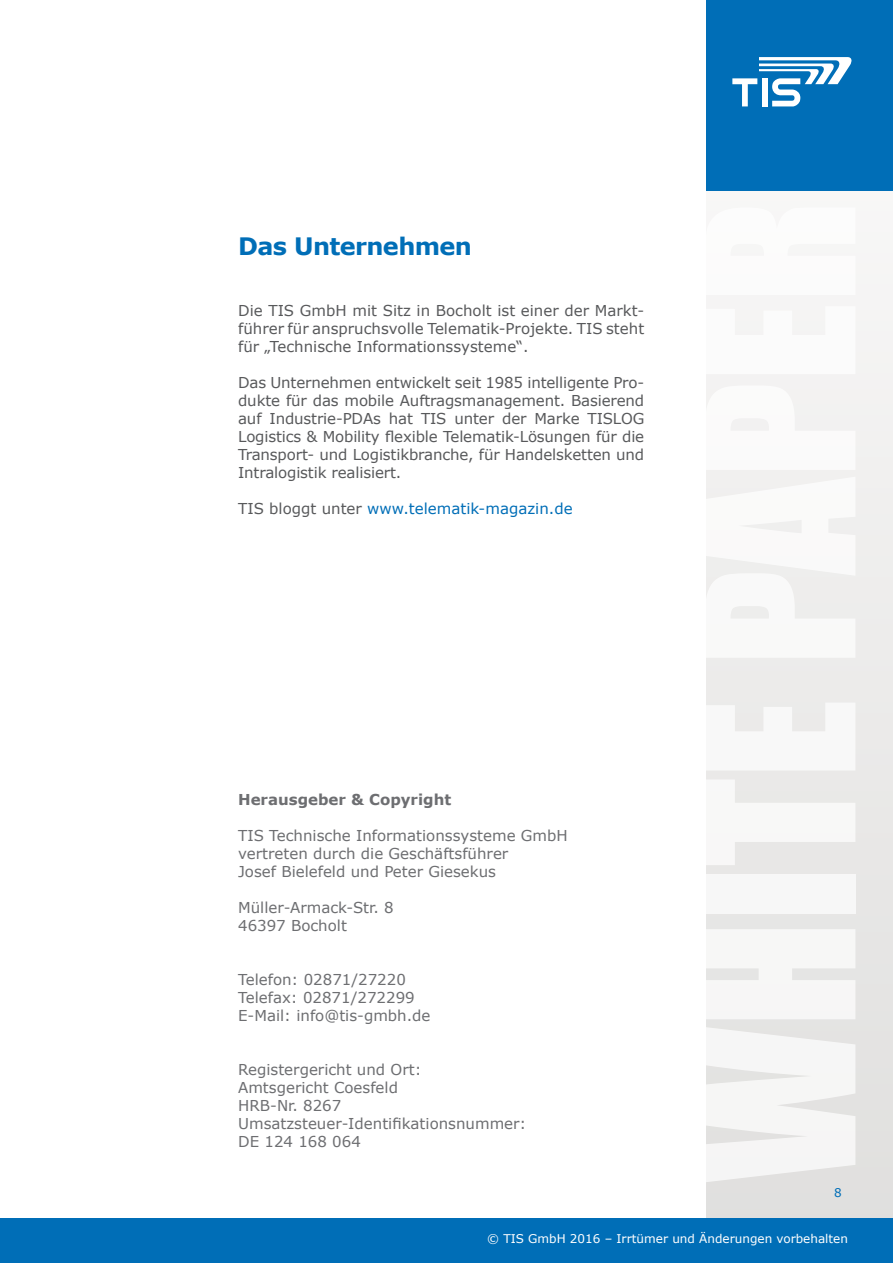
<style>
.page{position:relative;width:893px;height:1263px;background:#fff}
.page>*{position:absolute;margin:0;border:0;box-sizing:border-box;transform-origin:0 0}
.t1{font:700 24px "Verdana";letter-spacing:-.025em;color:#006eb7}
.t2{font:15px/18px "Verdana";letter-spacing:-.01em;color:#58595b;text-align:justify}
.t3{font:15px/18px "Verdana";color:#6d6e71}
.t4{font:15px "Verdana";color:#006eb7}
.t5{font:700 15px "Verdana";color:#6d6e71}
.t6{font:12px "Verdana";color:#fff}
.t7{font:12px "Verdana";color:#006eb7}
.s1{color:#58595b}
</style>
<div class="page">
<div style="left:706px;top:0;width:187px;height:1263px;background:#ebebea"></div>
<div style="left:706px;top:0;width:187px;height:191px;background:#006eb7"></div>
<svg style="left:732px;top:57px;width:120px;height:49px"></svg>
<div style="left:0;top:1218px;width:893px;height:45px;background:#006eb7"></div>
<h1 class="t1" style="left:238px;top:229px;width:235px">Das Unternehmen</h1>
<p class="t2" style="left:238px;top:302px;width:408px">Die TIS GmbH mit Sitz in Bocholt ist einer der Markt&shy;führer für anspruchsvolle Telematik-Projekte. TIS steht für „Technische Informationssysteme“.</p>
<p class="t2" style="left:238px;top:374px;width:408px">Das Unternehmen entwickelt seit 1985 intelligente Pro&shy;dukte für das mobile Auftragsmanagement. Basierend auf Industrie-PDAs hat TIS unter der Marke TISLOG Logistics &amp; Mobility flexible Telematik-Lösungen für die Transport- und Logistikbranche, für Handelsketten und Intralogistik realisiert.</p>
<p class="t4" style="left:238px;top:499px;width:336px"><span class="s1">TIS bloggt unter</span> www.telematik-magazin.de</p>
<p class="t5" style="left:238px;top:789px;width:215px">Herausgeber &amp; Copyright</p>
<p class="t3" style="left:238px;top:827px;width:331px">TIS Technische Informationssysteme GmbH vertreten durch die Geschäftsführer<br>Josef Bielefeld und Peter Giesekus</p>
<p class="t3" style="left:238px;top:899px;width:157px">Müller-Armack-Str. 8<br>46397 Bocholt</p>
<p class="t3" style="left:238px;top:971px;width:194px">Telefon: 02871/27220<br>Telefax: 02871/272299<br>E-Mail: info@tis-gmbh.de</p>
<p class="t3" style="left:238px;top:1061px;width:290px">Registergericht und Ort:<br>Amtsgericht Coesfeld<br>HRB-Nr. 8267<br>Umsatzsteuer-Identifikationsnummer:<br>DE 124 168 064</p>
<p class="t7" style="left:834px;top:1184px;width:9px">8</p>
<p class="t6" style="left:487px;top:1230px;width:362px">© TIS GmbH 2016 – Irrtümer und Änderungen vorbehalten</p>
</div>
